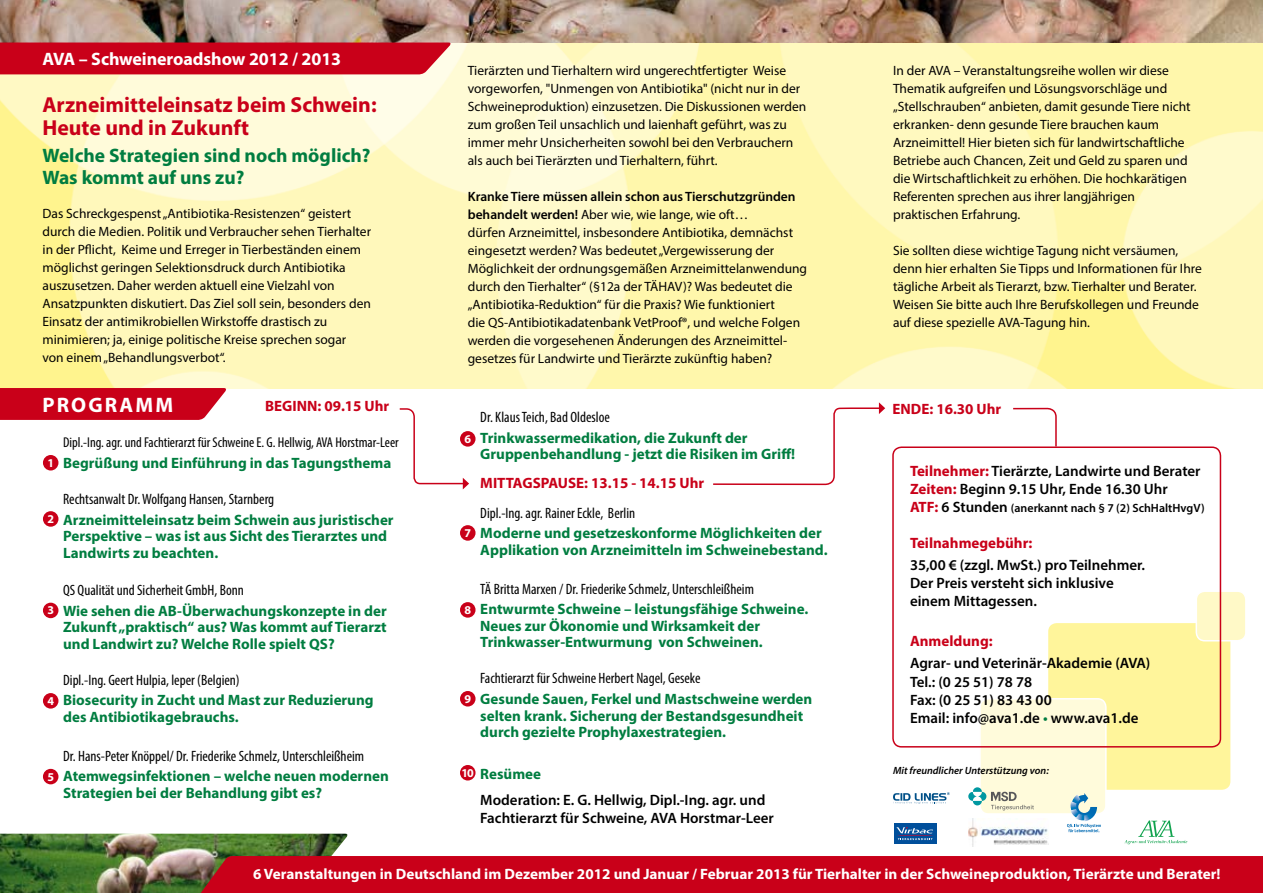
<style>
.page{position:relative;width:1263px;height:893px;background:#fff}
.page>*{position:absolute;margin:0;border:0;box-sizing:border-box;transform-origin:0 0}
.t1{font:700 21.75px/22.5px "Myriad Pro";color:#c90019}
.t2{font:700 21px "Myriad Pro";letter-spacing:.1em;color:#fff}
.t3{font:700 19.5px/22.5px "Myriad Pro";color:#007d40}
.t4{font:700 18px "Myriad Pro";letter-spacing:-.005em;color:#fff}
.t5{font:700 16.5px "Myriad Pro";color:#fff}
.t6{font:700 15px/16.5px "Myriad Pro";color:#007d40}
.t7{font:600 15px/18px "Myriad Pro";color:#000}
.t8{font:condensed 15px "Myriad Pro";color:#000}
.t9{font:700 15px "Myriad Pro";color:#fff}
.t10{font:700 15px "Myriad Pro";color:#c90019}
.t11{font:condensed 14.25px "Myriad Pro";color:#000}
.t12{font:13.5px/18px "Myriad Pro";color:#000}
.t13{font:600 12px "Myriad Pro";color:#000}
.t14{font:700 12px "Myriad Pro";color:#fff}
.t15{font:italic 600 10.5px "Myriad Pro";color:#000}
.s1{font-weight:600}
.s2{font-weight:700;color:#c90019}
.s3{font-weight:700;font-size:15px;color:#c90019}
.s4{font-size:15px}
.s5{color:#007d40}
</style>
<div class="page">
<div style="left:1048px;top:623px;width:182px;height:167px;background:#fff59b;border-radius:9px"></div>
<div style="left:980px;top:699px;width:126px;height:115px;background:#fffbdb;border-radius:9px"></div>
<div style="left:979px;top:698px;width:127px;height:117px;border:2px solid #fff;border-radius:9px"></div>
<div style="left:1196px;top:591px;width:50px;height:50px;background:#fff9c7;border-radius:9px"></div>
<div style="left:1195px;top:590px;width:51px;height:51px;border:2px solid #fff;border-radius:9px"></div>
<img style="left:0;top:834px;width:348px;height:59px">
<img style="left:0;top:43px;width:1263px;height:345px">
<img style="left:0;top:0;width:1263px;height:43px">
<div style="left:0;top:43px;width:452px;height:31px;background:#c90019"></div>
<svg style="left:0;top:388px;width:228px;height:32px;background:#cc0f26"></svg>
<svg style="left:399px;top:408px;width:70px;height:81px"></svg>
<svg style="left:713px;top:402px;width:172px;height:84px"></svg>
<svg style="left:1013px;top:407px;width:44px;height:39px"></svg>
<div style="left:191px;top:856px;width:1072px;height:37px;background:#c90019"></div>
<svg style="left:968px;top:787px;width:66px;height:23px"></svg>
<img style="left:968px;top:818px;width:80px;height:28px">
<svg style="left:1067px;top:793px;width:34px;height:39px"></svg>
<svg style="left:894px;top:823px;width:43px;height:21px"></svg>
<svg style="left:893px;top:792px;width:57px;height:12px"></svg>
<div style="left:43px;top:455px;width:15px;height:15px;background:#c90019;border-radius:50%"></div>
<div style="left:43px;top:511px;width:15px;height:16px;background:#c90019;border-radius:50%"></div>
<div style="left:43px;top:603px;width:15px;height:15px;background:#c90019;border-radius:50%"></div>
<div style="left:43px;top:693px;width:15px;height:16px;background:#c90019;border-radius:50%"></div>
<div style="left:43px;top:769px;width:15px;height:15px;background:#c90019;border-radius:50%"></div>
<div style="left:460px;top:431px;width:15px;height:16px;background:#c90019;border-radius:50%"></div>
<div style="left:460px;top:525px;width:15px;height:16px;background:#c90019;border-radius:50%"></div>
<div style="left:460px;top:602px;width:15px;height:16px;background:#c90019;border-radius:50%"></div>
<div style="left:460px;top:691px;width:15px;height:15px;background:#c90019;border-radius:50%"></div>
<div style="left:460px;top:765px;width:15px;height:15px;background:#c90019;border-radius:50%"></div>
<div style="left:892px;top:446px;width:329px;height:302px;border:2px solid #c90019;border-radius:9px"></div>
<svg style="left:1124px;top:820px;width:63px;height:24px"></svg>
<h3 class="t4" style="left:43px;top:47px;width:300px">AVA – Schweineroadshow 2012 / 2013</h3>
<h1 class="t1" style="left:43px;top:93px;width:336px">Arzneimitteleinsatz beim Schwein:<br>Heute und in Zukunft</h1>
<h3 class="t3" style="left:43px;top:143px;width:330px">Welche Strategien sind noch möglich?<br>Was kommt auf uns zu?</h3>
<p class="t12" style="left:43px;top:204px;width:330px">Das Schreckgespenst „Antibiotika-Resistenzen“ geistert durch die Medien. Politik und Verbraucher sehen Tierhalter in der Pflicht, Keime und Erreger in Tierbeständen einem möglichst geringen Selektionsdruck durch Antibiotika auszusetzen. Daher werden aktuell eine Vielzahl von Ansatzpunkten diskutiert. Das Ziel soll sein, besonders den Einsatz der antimikrobiellen Wirkstoffe drastisch zu minimieren; ja, einige politische Kreise sprechen sogar<br>von einem „Behandlungsverbot“.</p>
<p class="t12" style="left:468px;top:61px;width:340px">Tierärzten und Tierhaltern wird ungerechtfertigter Weise vorgeworfen, "Unmengen von Antibiotika" (nicht nur in der Schweineproduktion) einzusetzen. Die Diskussionen werden zum großen Teil unsachlich und laienhaft geführt, was zu immer mehr Unsicherheiten sowohl bei den Verbrauchern als auch bei Tierärzten und Tierhaltern, führt.</p>
<p class="t12" style="left:468px;top:187px;width:341px"><span class="s1">Kranke Tiere müssen allein schon aus Tierschutzgründen behandelt werden!</span> Aber wie, wie lange, wie oft…<br>dürfen Arzneimittel, insbesondere Antibiotika, demnächst eingesetzt werden? Was bedeutet „Vergewisserung der Möglichkeit der ordnungsgemäßen Arzneimittelanwendung durch den Tierhalter“ (§12a der TÄHAV)? Was bedeutet die „Antibiotika-Reduktion“ für die Praxis? Wie funktioniert<br>die QS-Antibiotikadatenbank VetProof®, und welche Folgen werden die vorgesehenen Änderungen des Arzneimittel&shy;gesetzes für Landwirte und Tierärzte zukünftig haben?</p>
<p class="t12" style="left:893px;top:61px;width:299px">In der AVA – Veranstaltungsreihe wollen wir diese Thematik aufgreifen und Lösungsvorschläge und „Stellschrauben“ anbieten, damit gesunde Tiere nicht erkranken- denn gesunde Tiere brauchen kaum Arzneimittel! Hier bieten sich für landwirtschaftliche Betriebe auch Chancen, Zeit und Geld zu sparen und die Wirtschaftlichkeit zu erhöhen. Die hochkarätigen Referenten sprechen aus ihrer langjährigen praktischen Erfahrung.</p>
<p class="t12" style="left:893px;top:241px;width:310px">Sie sollten diese wichtige Tagung nicht versäumen, denn hier erhalten Sie Tipps und Informationen für Ihre tägliche Arbeit als Tierarzt, bzw. Tierhalter und Berater.<br>Weisen Sie bitte auch Ihre Berufskollegen und Freunde auf diese spezielle AVA-Tagung hin.</p>
<h2 class="t2" style="left:43px;top:391px;width:132px">PROGRAMM</h2>
<p class="t10" style="left:893px;top:399px;width:110px">ENDE: 16.30 Uhr</p>
<p class="t10" style="left:265px;top:396px;width:126px">BEGINN: 09.15 Uhr</p>
<p class="t8" style="left:480px;top:408px;width:131px">Dr. Klaus Teich, Bad Oldesloe</p>
<p class="t6" style="left:480px;top:429px;width:316px">Trinkwassermedikation, die Zukunft der<br>Gruppenbehandlung - jetzt die Risiken im Griff!</p>
<p class="t14" style="left:464px;top:431px;width:8px">6</p>
<p class="t11" style="left:63px;top:434px;width:337px">Dipl.-Ing. agr. und Fachtierarzt für Schweine E. G. Hellwig, AVA Horstmar-Leer</p>
<p class="t6" style="left:63px;top:454px;width:330px">Begrüßung und Einführung in das Tagungsthema</p>
<p class="t8" style="left:63px;top:490px;width:212px">Rechtsanwalt Dr. Wolfgang Hansen, Starnberg</p>
<p class="t6" style="left:63px;top:511px;width:332px">Arzneimitteleinsatz beim Schwein aus juristischer<br>Perspektive – was ist aus Sicht des Tierarztes und<br>Landwirts zu beachten.</p>
<p class="t8" style="left:63px;top:581px;width:182px">QS Qualität und Sicherheit GmbH, Bonn</p>
<p class="t6" style="left:63px;top:602px;width:325px;text-align:justify">Wie sehen die AB-Überwachungskonzepte in der Zukunft „praktisch“ aus? Was kommt auf Tierarzt und Landwirt zu? Welche Rolle spielt QS?</p>
<p class="t8" style="left:63px;top:671px;width:178px">Dipl.-Ing. Geert Hulpia, leper (Belgien)</p>
<p class="t6" style="left:63px;top:692px;width:312px">Biosecurity in Zucht und Mast zur Reduzierung des Antibiotikagebrauchs.</p>
<p class="t8" style="left:63px;top:747px;width:303px">Dr. Hans-Peter Knöppel/ Dr. Friederike Schmelz, Unterschleißheim</p>
<p class="t6" style="left:63px;top:768px;width:327px">Atemwegsinfektionen – welche neuen modernen<br>Strategien bei der Behandlung gibt es?</p>
<p class="t14" style="left:47px;top:455px;width:8px">1</p>
<p class="t7" style="left:910px;top:461px;width:292px"><span class="s2">Teilnehmer:</span> Tierärzte, Landwirte und Berater<br><span class="s2">Zeiten:</span> Beginn 9.15 Uhr, Ende 16.30 Uhr</p>
<p class="t13" style="left:910px;top:500px;width:296px"><span class="s3">ATF:</span> <span class="s4">6 Stunden</span> (anerkannt nach § 7 (2) SchHaltHvgV)</p>
<p class="t10" style="left:910px;top:533px;width:124px">Teilnahmegebühr:</p>
<p class="t7" style="left:910px;top:556px;width:237px">35,00 € (zzgl. MwSt.) pro Teilnehmer.<br>Der Preis versteht sich inklusive einem Mittagessen.</p>
<p class="t10" style="left:910px;top:631px;width:84px">Anmeldung:</p>
<p class="t7" style="left:910px;top:654px;width:242px">Agrar- und Veterinär-Akademie (AVA)<br>Tel.: (0 25 51) 78 78<br>Fax: (0 25 51) 83 43 00<br>Email: info@ava1.de <span class="s5">•</span> www.ava1.de</p>
<p class="t10" style="left:480px;top:473px;width:225px">MITTAGSPAUSE: 13.15 - 14.15 Uhr</p>
<p class="t8" style="left:480px;top:503px;width:156px">Dipl.-Ing. agr. Rainer Eckle, Berlin</p>
<p class="t6" style="left:480px;top:524px;width:349px">Moderne und gesetzeskonforme Möglichkeiten der<br>Applikation von Arzneimitteln im Schweinebestand.</p>
<p class="t8" style="left:480px;top:579px;width:275px">TÄ Britta Marxen / Dr. Friederike Schmelz, Unterschleißheim</p>
<p class="t6" style="left:480px;top:600px;width:329px">Entwurmte Schweine – leistungsfähige Schweine.<br>Neues zur Ökonomie und Wirksamkeit der<br>Trinkwasser-Entwurmung von Schweinen.</p>
<p class="t8" style="left:480px;top:669px;width:222px">Fachtierarzt für Schweine Herbert Nagel, Geseke</p>
<p class="t6" style="left:480px;top:690px;width:333px">Gesunde Sauen, Ferkel und Mastschweine werden selten krank. Sicherung der Bestandsgesundheit durch gezielte Prophylaxestrategien.</p>
<p class="t6" style="left:480px;top:765px;width:62px">Resümee</p>
<p class="t7" style="left:480px;top:791px;width:295px">Moderation: E. G. Hellwig, Dipl.-Ing. agr. und<br>Fachtierarzt für Schweine, AVA Horstmar-Leer</p>
<p class="t14" style="left:47px;top:511px;width:8px">2</p>
<p class="t14" style="left:464px;top:525px;width:8px">7</p>
<p class="t14" style="left:464px;top:602px;width:8px">8</p>
<p class="t14" style="left:47px;top:602px;width:8px">3</p>
<p class="t14" style="left:464px;top:691px;width:8px">9</p>
<p class="t14" style="left:47px;top:693px;width:8px">4</p>
<p class="t15" style="left:893px;top:764px;width:157px">Mit freundlicher Unterstützung von:</p>
<p class="t14" style="left:461px;top:765px;width:14px">10</p>
<p class="t14" style="left:47px;top:769px;width:8px">5</p>
<p class="t5" style="left:247px;top:863px;width:977px">AVA-Rinderroadshow 2012 / 2013 • 13 Veranstaltungen im gesamten Bundesgebiet! • Besuchen Sie uns auch im Internet: www.ava1.de</p>
<p class="t9" style="left:253px;top:864px;width:969px">6 Veranstaltungen in Deutschland im Dezember 2012 und Januar / Februar 2013 für Tierhalter in der Schweineproduktion, Tierärzte und Berater!</p>
</div>
